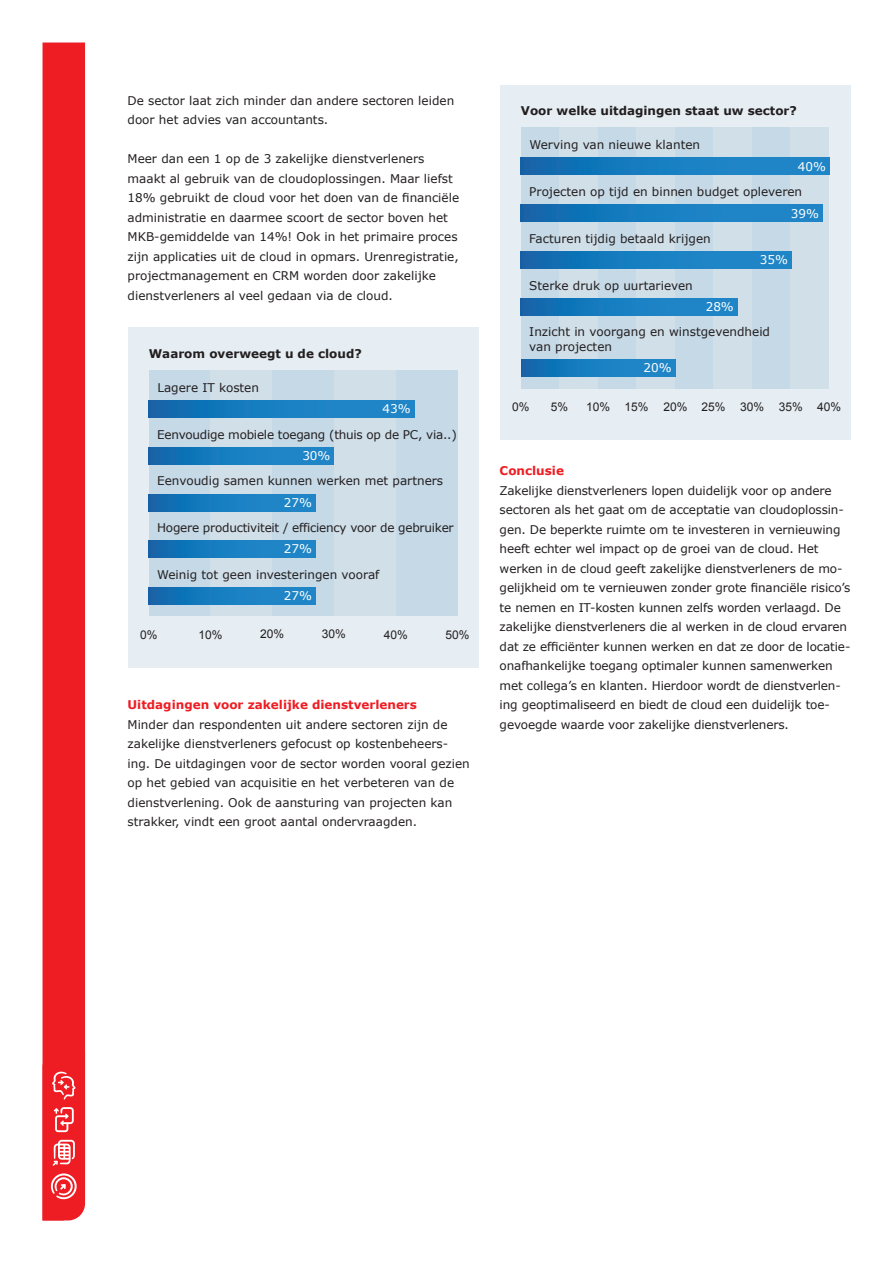
<style>
.page{position:relative;width:893px;height:1263px;background:#fff}
.page>*{position:absolute;margin:0;border:0;box-sizing:border-box;transform-origin:0 0}
.t1{font:12px/19.5px "Verdana";color:#231f20}
.t2{font:12px "Verdana";letter-spacing:-.02em;color:#231f20}
.t3{font:700 12px "Verdana";color:#231f20}
.t4{font:700 12px "Verdana";color:#ee1d23}
.t5{font:12px "Arial";color:#231f20}
.t6{font:12px "Verdana";color:#fff}
</style>
<div class="page">
<div style="left:128px;top:328px;width:350px;height:340px;background:#e6eef3"></div>
<div style="left:149px;top:370px;width:62px;height:246px;background:#c5d9e7"></div>
<div style="left:211px;top:370px;width:61px;height:246px;background:#d1dfe9"></div>
<div style="left:272px;top:370px;width:62px;height:246px;background:#c5d9e7"></div>
<div style="left:396px;top:370px;width:61px;height:246px;background:#c5d9e7"></div>
<div style="left:334px;top:370px;width:62px;height:246px;background:#d1dfe9"></div>
<div style="left:149px;top:400px;width:265px;height:17px;background:linear-gradient(to right,#106cb0,#228dce)"></div>
<div style="left:149px;top:447px;width:185px;height:17px;background:linear-gradient(to right,#106cb0,#228dce)"></div>
<div style="left:149px;top:494px;width:166px;height:17px;background:linear-gradient(to right,#0f6cb0,#218cce)"></div>
<div style="left:149px;top:541px;width:166px;height:17px;background:linear-gradient(to right,#0f6cb0,#218cce)"></div>
<div style="left:149px;top:587px;width:166px;height:17px;background:linear-gradient(to right,#0f6cb0,#218cce)"></div>
<div style="left:500px;top:85px;width:350px;height:355px;background:#e6eef3"></div>
<div style="left:521px;top:128px;width:38px;height:261px;background:#c5d9e7"></div>
<div style="left:559px;top:128px;width:39px;height:261px;background:#d1dfe9"></div>
<div style="left:598px;top:128px;width:38px;height:261px;background:#c5d9e7"></div>
<div style="left:675px;top:128px;width:39px;height:261px;background:#c5d9e7"></div>
<div style="left:636px;top:128px;width:39px;height:261px;background:#d1dfe9"></div>
<div style="left:714px;top:128px;width:38px;height:261px;background:#d1dfe9"></div>
<div style="left:752px;top:128px;width:39px;height:261px;background:#c5d9e7"></div>
<div style="left:791px;top:128px;width:38px;height:261px;background:#d1dfe9"></div>
<div style="left:521px;top:158px;width:308px;height:17px;background:linear-gradient(to right,#106cb0,#218dce)"></div>
<div style="left:521px;top:205px;width:301px;height:17px;background:linear-gradient(to right,#0f6cb0,#228dce)"></div>
<div style="left:521px;top:251px;width:270px;height:17px;background:linear-gradient(to right,#0f6cb0,#218cce)"></div>
<div style="left:521px;top:298px;width:216px;height:17px;background:linear-gradient(to right,#0f6cb0,#228cce)"></div>
<div style="left:521px;top:359px;width:154px;height:17px;background:linear-gradient(to right,#106cb0,#218cce)"></div>
<div style="left:43px;top:43px;width:42px;height:1007px;background:#ee1d23"></div>
<svg style="left:43px;top:1050px;width:42px;height:170px"></svg>
<p class="t1" style="left:128px;top:90px;width:328px">De sector laat zich minder dan andere sectoren leiden door het advies van accountants.</p>
<p class="t1" style="left:128px;top:149px;width:333px">Meer dan een 1 op de 3 zakelijke dienstverleners maakt al gebruik van de cloudoplossingen. Maar liefst 18% gebruikt de cloud voor het doen van de financiële administratie en daarmee scoort de sector boven het MKB-gemiddelde van 14%! Ook in het primaire proces zijn applicaties uit de cloud in opmars. Urenregistratie, projectmanagement en CRM worden door zakelijke dienstverleners al veel gedaan via de cloud.</p>
<p class="t3" style="left:149px;top:345px;width:215px">Waarom overweegt u de cloud?</p>
<p class="t1" style="left:157px;top:378px;width:103px">Lagere IT kosten</p>
<p class="t2" style="left:157px;top:426px;width:301px">Eenvoudige mobiele toegang (thuis op de PC, via..)</p>
<p class="t1" style="left:157px;top:471px;width:287px">Eenvoudig samen kunnen werken met partners</p>
<p class="t2" style="left:157px;top:520px;width:298px">Hogere productiviteit / efficiency voor de gebruiker</p>
<p class="t1" style="left:157px;top:565px;width:224px">Weinig tot geen investeringen vooraf</p>
<p class="t6" style="left:383px;top:401px;width:30px">43%</p>
<p class="t6" style="left:302px;top:447px;width:30px">30%</p>
<p class="t6" style="left:284px;top:494px;width:30px">27%</p>
<p class="t6" style="left:284px;top:541px;width:30px">27%</p>
<p class="t6" style="left:284px;top:587px;width:30px">27%</p>
<p class="t5" style="left:140px;top:626px;width:19px">0%</p>
<p class="t5" style="left:198px;top:627px;width:26px">10%</p>
<p class="t5" style="left:260px;top:626px;width:26px">20%</p>
<p class="t5" style="left:322px;top:626px;width:26px">30%</p>
<p class="t5" style="left:384px;top:626px;width:26px">40%</p>
<p class="t5" style="left:445px;top:626px;width:26px">50%</p>
<p class="t4" style="left:128px;top:696px;width:291px">Uitdagingen voor zakelijke dienstverleners</p>
<p class="t1" style="left:128px;top:714px;width:344px">Minder dan respondenten uit andere sectoren zijn de zakelijke dienstverleners gefocust op kostenbeheers&shy;ing. De uitdagingen voor de sector worden vooral gezien op het gebied van acquisitie en het verbeteren van de dienstverlening. Ook de aansturing van projecten kan strakker, vindt een groot aantal ondervraagden.</p>
<p class="t3" style="left:521px;top:102px;width:278px">Voor welke uitdagingen staat uw sector?</p>
<p class="t1" style="left:529px;top:135px;width:172px">Werving van nieuwe klanten</p>
<p class="t1" style="left:529px;top:182px;width:274px">Projecten op tijd en binnen budget opleveren</p>
<p class="t1" style="left:529px;top:229px;width:183px">Facturen tijdig betaald krijgen</p>
<p class="t1" style="left:529px;top:275px;width:165px">Sterke druk op uurtarieven</p>
<p class="t1" style="left:529px;top:325px;width:242px;line-height:14.4px">Inzicht in voorgang en winstgevendheid van projecten</p>
<p class="t6" style="left:798px;top:158px;width:30px">40%</p>
<p class="t6" style="left:791px;top:205px;width:30px">39%</p>
<p class="t6" style="left:760px;top:252px;width:30px">35%</p>
<p class="t6" style="left:706px;top:299px;width:30px">28%</p>
<p class="t6" style="left:644px;top:359px;width:30px">20%</p>
<p class="t5" style="left:512px;top:399px;width:19px">0%</p>
<p class="t5" style="left:551px;top:399px;width:19px">5%</p>
<p class="t5" style="left:586px;top:399px;width:257px">10% 15% 20% 25% 30% 35% 40%</p>
<p class="t4" style="left:500px;top:462px;width:66px">Conclusie</p>
<p class="t1" style="left:500px;top:480px;width:352px">Zakelijke dienstverleners lopen duidelijk voor op andere sectoren als het gaat om de acceptatie van cloudoplossin&shy;gen. De beperkte ruimte om te investeren in vernieuwing heeft echter wel impact op de groei van de cloud. Het werken in de cloud geeft zakelijke dienstverleners de mo&shy;gelijkheid om te vernieuwen zonder grote financiële risico’s te nemen en IT-kosten kunnen zelfs worden verlaagd. De zakelijke dienstverleners die al werken in de cloud ervaren dat ze efficiënter kunnen werken en dat ze door de locatie&shy;onafhankelijke toegang optimaler kunnen samenwerken met collega’s en klanten. Hierdoor wordt de dienstverlen&shy;ing geoptimaliseerd en biedt de cloud een duidelijk toe&shy;gevoegde waarde voor zakelijke dienstverleners.</p>
</div>
